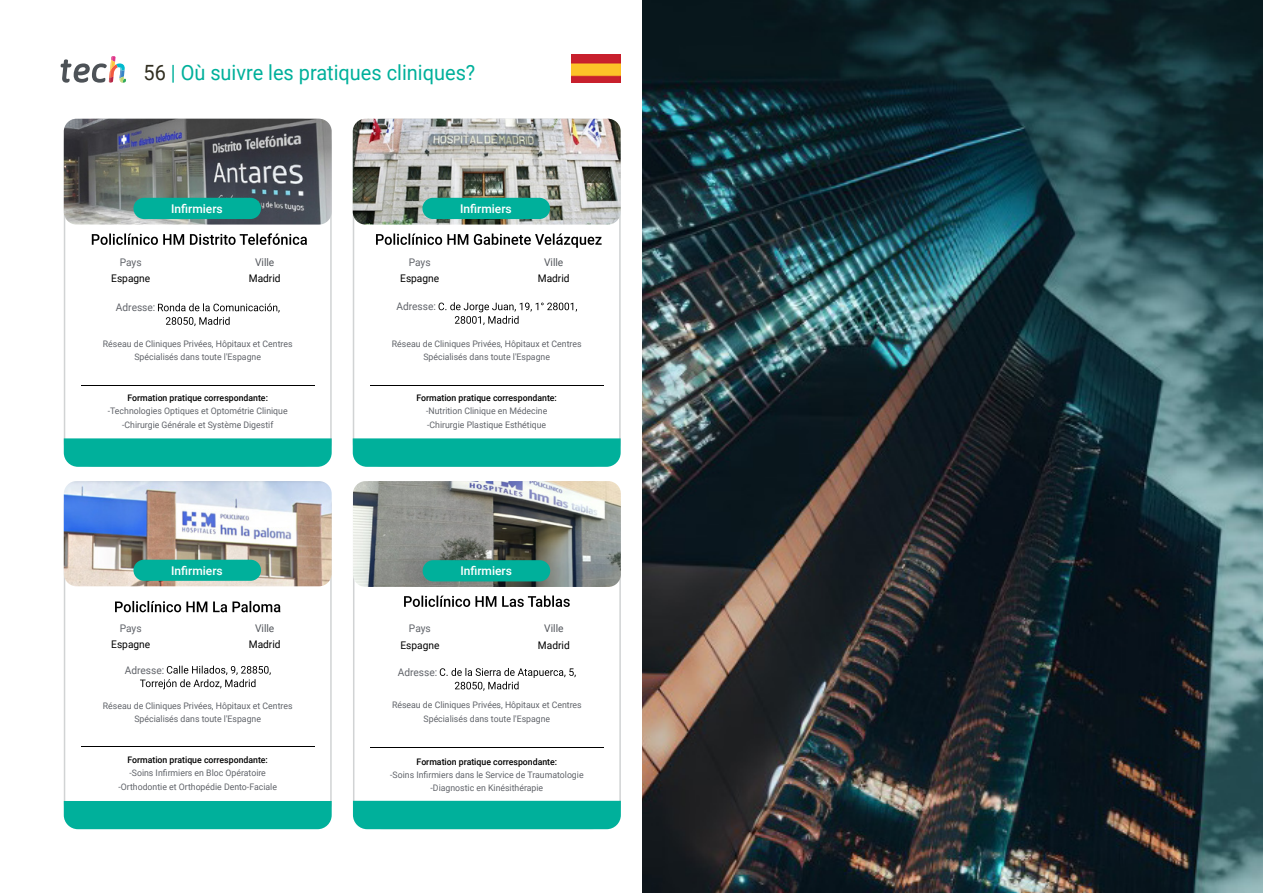
<style>
.page{position:relative;width:1263px;height:893px;background:#fff}
.page>*{position:absolute;margin:0;border:0;box-sizing:border-box;transform-origin:0 0}
.t1{font:21px "Roboto";color:#00b09b;scale:.95 1}
.t2{font:500 12px "Roboto";color:#fff}
.t3{font:10.5px "Roboto";color:#000}
.t4{font:10.5px "Roboto";color:#61646a}
.t5{font:10.5px "Roboto";color:#52555b}
.t6{font:9px/13.5px "Roboto";color:#61646a;text-align:center}
.t7{font:500 9px "Roboto";color:#000}
.s1{color:#312e20}
</style>
<div class="page">
<svg style="left:63px;top:494px;width:269px;height:323px"></svg>
<img style="left:64px;top:481px;width:268px;height:105px">
<div style="left:133px;top:560px;width:128px;height:21px;background:#00b09b;border-radius:11px"></div>
<div style="left:64px;top:801px;width:268px;height:28px;background:#00b09b"></div>
<hr style="left:81px;top:746px;width:234px;height:1px;background:#000">
<svg style="left:115px;top:601px;width:165px;height:11px"></svg>
<svg style="left:140px;top:666px;width:131px;height:23px"></svg>
<svg style="left:352px;top:587px;width:269px;height:243px"></svg>
<img style="left:353px;top:481px;width:268px;height:106px">
<div style="left:423px;top:560px;width:127px;height:21px;background:#00b09b;border-radius:11px"></div>
<div style="left:353px;top:801px;width:268px;height:28px;background:#00b09b"></div>
<hr style="left:370px;top:747px;width:234px;height:1px;background:#000">
<svg style="left:404px;top:596px;width:166px;height:11px"></svg>
<svg style="left:440px;top:668px;width:136px;height:23px"></svg>
<img style="left:642px;top:0;width:621px;height:893px">
<svg style="left:63px;top:118px;width:269px;height:337px"></svg>
<img style="left:64px;top:119px;width:268px;height:106px">
<div style="left:133px;top:198px;width:128px;height:21px;background:#00b09b;border-radius:11px"></div>
<svg style="left:64px;top:438px;width:268px;height:29px;background:#08b29e"></svg>
<hr style="left:81px;top:385px;width:234px;height:1px;background:#000">
<svg style="left:92px;top:233px;width:215px;height:12px"></svg>
<svg style="left:158px;top:303px;width:122px;height:23px"></svg>
<svg style="left:352px;top:118px;width:269px;height:337px"></svg>
<img style="left:353px;top:119px;width:268px;height:106px">
<div style="left:422px;top:198px;width:128px;height:21px;background:#00b09b;border-radius:11px"></div>
<svg style="left:353px;top:438px;width:268px;height:29px;background:#08b29e"></svg>
<hr style="left:370px;top:385px;width:234px;height:1px;background:#000">
<svg style="left:376px;top:233px;width:226px;height:15px"></svg>
<svg style="left:438px;top:302px;width:139px;height:23px"></svg>
<svg style="left:61px;top:56px;width:65px;height:27px"></svg>
<img style="left:571px;top:55px;width:50px;height:28px">
<h1 class="t1" style="left:144px;top:57px;width:351px"><span class="s1">56</span> | Où suivre les pratiques cliniques?</h1>
<h2 class="t2" style="left:171px;top:200px;width:53px">Infirmiers</h2>
<h2 class="t2" style="left:460px;top:200px;width:53px">Infirmiers</h2>
<p class="t4" style="left:120px;top:255px;width:23px">Pays</p>
<p class="t3" style="left:111px;top:271px;width:41px">Espagne</p>
<p class="t5" style="left:255px;top:255px;width:21px">Ville</p>
<p class="t3" style="left:249px;top:271px;width:33px">Madrid</p>
<p class="t4" style="left:409px;top:255px;width:23px">Pays</p>
<p class="t3" style="left:400px;top:271px;width:41px">Espagne</p>
<p class="t5" style="left:544px;top:255px;width:21px">Ville</p>
<p class="t3" style="left:538px;top:271px;width:33px">Madrid</p>
<p class="t4" style="left:116px;top:300px;width:41px">Adresse:</p>
<p class="t6" style="left:103px;top:337px;width:191px">Réseau de Cliniques Privées, Hôpitaux et Centres<br>Spécialisés dans toute l'Espagne</p>
<p class="t7" style="left:127px;top:392px;width:142px">Formation pratique correspondante:</p>
<p class="t6" style="left:108px;top:404px;width:181px">-Technologies Optiques et Optométrie Clinique -Chirurgie Générale et Système Digestif</p>
<p class="t4" style="left:396px;top:299px;width:41px">Adresse:</p>
<p class="t6" style="left:392px;top:337px;width:191px">Réseau de Cliniques Privées, Hôpitaux et Centres<br>Spécialisés dans toute l'Espagne</p>
<p class="t7" style="left:416px;top:392px;width:142px">Formation pratique correspondante:</p>
<p class="t6" style="left:426px;top:404px;width:123px;text-align:left">-Nutrition Clinique en Médecine -Chirurgie Plastique Esthétique</p>
<h2 class="t2" style="left:171px;top:562px;width:53px">Infirmiers</h2>
<h2 class="t2" style="left:460px;top:563px;width:53px">Infirmiers</h2>
<p class="t4" style="left:120px;top:620px;width:23px">Pays</p>
<p class="t3" style="left:111px;top:637px;width:41px">Espagne</p>
<p class="t5" style="left:255px;top:620px;width:21px">Ville</p>
<p class="t3" style="left:249px;top:637px;width:33px">Madrid</p>
<p class="t4" style="left:409px;top:621px;width:23px">Pays</p>
<p class="t3" style="left:400px;top:638px;width:41px">Espagne</p>
<p class="t5" style="left:544px;top:621px;width:21px">Ville</p>
<p class="t3" style="left:538px;top:638px;width:33px">Madrid</p>
<p class="t4" style="left:125px;top:662px;width:41px">Adresse:</p>
<p class="t6" style="left:103px;top:699px;width:191px">Réseau de Cliniques Privées, Hôpitaux et Centres<br>Spécialisés dans toute l'Espagne</p>
<p class="t7" style="left:127px;top:753px;width:142px">Formation pratique correspondante:</p>
<p class="t6" style="left:118px;top:766px;width:160px">-Soins Infirmiers en Bloc Opératoire -Orthodontie et Orthopédie Dento-Faciale</p>
<p class="t4" style="left:398px;top:665px;width:41px">Adresse:</p>
<p class="t6" style="left:392px;top:698px;width:191px">Réseau de Cliniques Privées, Hôpitaux et Centres<br>Spécialisés dans toute l'Espagne</p>
<p class="t7" style="left:417px;top:755px;width:142px">Formation pratique correspondante:</p>
<p class="t6" style="left:390px;top:768px;width:195px">-Soins Infirmiers dans le Service de Traumatologie -Diagnostic en Kinésithérapie</p>
</div>
